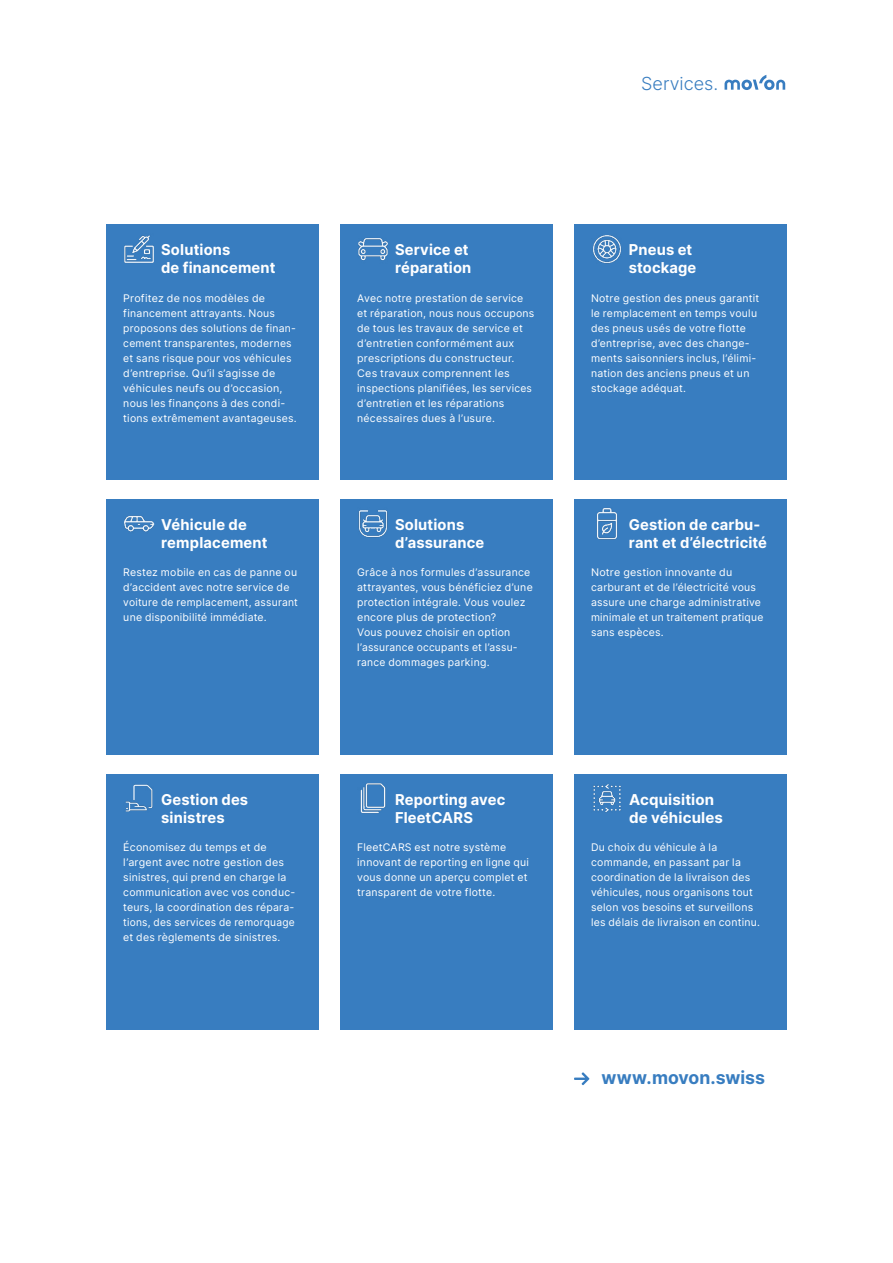
<style>
.page{position:relative;width:893px;height:1263px;background:#fff}
.page>*{position:absolute;margin:0;border:0;box-sizing:border-box;transform-origin:0 0}
.t1{font:700 18px "Inter";color:#387dc0}
.t2{font:300 18px "Inter";color:#387dc0}
.t3{font:700 15px/18px "Inter";letter-spacing:.01em;color:#fff}
.t4{font:10.5px/15px "Inter";letter-spacing:.02em;color:#fff}
</style>
<div class="page">
<svg style="left:724px;top:75px;width:61px;height:15px"></svg>
<svg style="left:574px;top:1072px;width:15px;height:13px"></svg>
<div style="left:106px;top:225px;width:213px;height:255px;background:#387dc0"></div>
<img style="left:124px;top:235px;width:30px;height:28px">
<div style="left:106px;top:499px;width:213px;height:256px;background:#387dc0"></div>
<img style="left:124px;top:515px;width:30px;height:17px">
<div style="left:106px;top:774px;width:213px;height:255px;background:#387dc0"></div>
<img style="left:125px;top:784px;width:28px;height:28px">
<div style="left:340px;top:225px;width:213px;height:255px;background:#387dc0"></div>
<img style="left:358px;top:238px;width:30px;height:23px">
<div style="left:340px;top:499px;width:213px;height:256px;background:#387dc0"></div>
<img style="left:358px;top:510px;width:30px;height:28px">
<div style="left:340px;top:774px;width:213px;height:255px;background:#387dc0"></div>
<img style="left:360px;top:783px;width:26px;height:30px">
<div style="left:574px;top:225px;width:213px;height:255px;background:#387dc0"></div>
<img style="left:592px;top:235px;width:30px;height:29px">
<div style="left:574px;top:499px;width:213px;height:256px;background:#387dc0"></div>
<img style="left:597px;top:508px;width:21px;height:31px">
<div style="left:574px;top:774px;width:213px;height:255px;background:#387dc0"></div>
<img style="left:593px;top:784px;width:28px;height:29px">
<h1 class="t2" style="left:641px;top:70px;width:79px">Services.</h1>
<h2 class="t3" style="left:161px;top:240px;width:116px">Solutions<br>de financement</h2>
<p class="t4" style="left:123px;top:290px;width:175px">Profitez de nos modèles de financement attrayants. Nous proposons des solutions de finan&shy;cement transparentes, modernes et sans risque pour vos véhicules d’entreprise. Qu’il s’agisse de véhicules neufs ou d’occasion, nous les finançons à des condi&shy;tions extrêmement avantageuses.</p>
<h2 class="t3" style="left:161px;top:515px;width:108px">Véhicule de remplacement</h2>
<p class="t4" style="left:123px;top:565px;width:176px">Restez mobile en cas de panne ou d’accident avec notre service de voiture de remplacement, assurant une disponibilité immédiate.</p>
<h2 class="t3" style="left:161px;top:790px;width:89px">Gestion des sinistres</h2>
<p class="t4" style="left:123px;top:840px;width:173px">Économisez du temps et de l’argent avec notre gestion des sinistres, qui prend en charge la communication avec vos conduc&shy;teurs, la coordination des répara&shy;tions, des services de remorquage et des règlements de sinistres.</p>
<h2 class="t3" style="left:395px;top:240px;width:78px">Service et réparation</h2>
<p class="t4" style="left:357px;top:290px;width:179px">Avec notre prestation de service et réparation, nous nous occupons de tous les travaux de service et d’entretien conformément aux prescriptions du constructeur.<br>Ces travaux comprennent les inspections planifiées, les services d’entretien et les réparations nécessaires dues à l’usure.</p>
<h2 class="t3" style="left:395px;top:515px;width:91px">Solutions d’assurance</h2>
<p class="t4" style="left:357px;top:565px;width:177px">Grâce à nos formules d’assurance attrayantes, vous bénéficiez d’une protection intégrale. Vous voulez encore plus de protection?<br>Vous pouvez choisir en option l’assurance occupants et l’assu&shy;rance dommages parking.</p>
<h2 class="t3" style="left:395px;top:790px;width:112px">Reporting avec<br>FleetCARS</h2>
<p class="t4" style="left:357px;top:840px;width:173px">FleetCARS est notre système innovant de reporting en ligne qui vous donne un aperçu complet et transparent de votre flotte.</p>
<h2 class="t3" style="left:629px;top:240px;width:69px">Pneus et stockage</h2>
<p class="t4" style="left:591px;top:290px;width:170px">Notre gestion des pneus garantit le remplacement en temps voulu des pneus usés de votre flotte d’entreprise, avec des change&shy;ments saisonniers inclus, l’élimi&shy;nation des anciens pneus et un stockage adéquat.</p>
<h2 class="t3" style="left:629px;top:515px;width:140px">Gestion de carbu&shy;rant et d’électricité</h2>
<p class="t4" style="left:591px;top:565px;width:174px">Notre gestion innovante du carburant et de l’électricité vous assure une charge administrative minimale et un traitement pratique sans espèces.</p>
<h2 class="t3" style="left:629px;top:790px;width:96px">Acquisition de véhicules</h2>
<p class="t4" style="left:591px;top:840px;width:170px">Du choix du véhicule à la commande, en passant par la coordination de la livraison des véhicules, nous organisons tout selon vos besoins et surveillons les délais de livraison en continu.</p>
<h1 class="t1" style="left:602px;top:1064px;width:165px">www.movon.swiss</h1>
</div>
